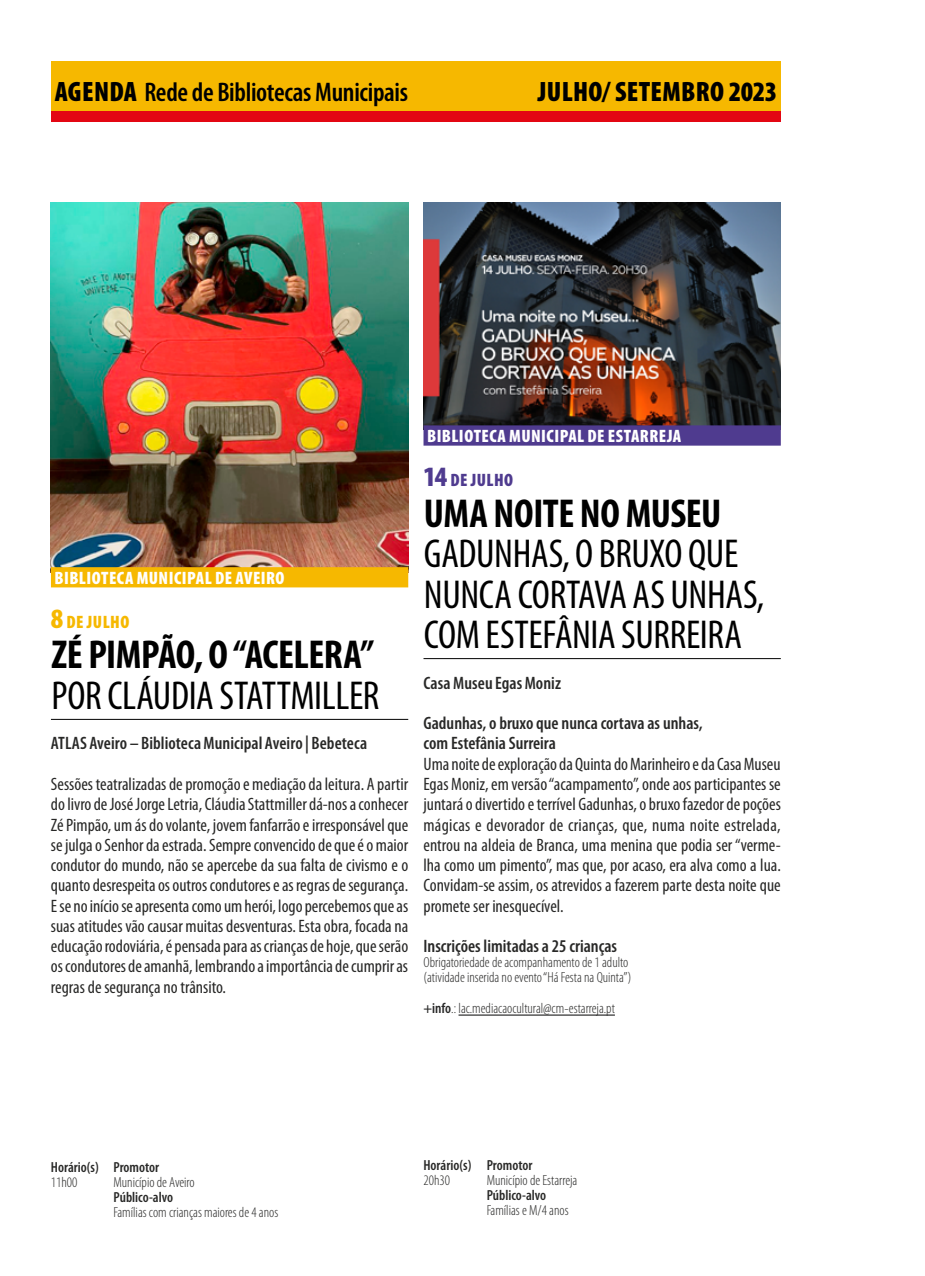
<style>
.page{position:relative;width:925px;height:1276px;background:#fff}
.page>*{position:absolute;margin:0;border:0;box-sizing:border-box;transform-origin:0 0}
.t1{font:condensed 40.5px/40.5px "Myriad Pro";letter-spacing:-.01em;color:#000}
.t2{font:700 condensed 40.5px "Myriad Pro";letter-spacing:-.01em;color:#000}
.t3{font:900 condensed 28.12px "Myriad Pro";letter-spacing:.01em;color:#000}
.t4{font:600 condensed 27px "Myriad Pro";letter-spacing:-.01em;color:#000}
.t5{font:condensed 18px/20.2px "Myriad Pro";color:#282827;text-align:justify}
.t6{font:600 condensed 18px/20.2px "Myriad Pro";color:#282827}
.t7{font:900 condensed 18px "Myriad Pro";letter-spacing:.025em;color:#fff}
.t8{font:900 condensed 18px "Myriad Pro";letter-spacing:.03em;color:#4f3b8f}
.t9{font:900 condensed 18px "Myriad Pro";letter-spacing:.03em;color:#f6b800}
.t10{font:300 condensed 14.62px/15.1px "Myriad Pro";color:#282827}
.t11{font:600 condensed 14.62px "Myriad Pro";color:#282827}
.s1{font-weight:900;font-size:28.12px}
.s2{font-size:28.12px}
.s3{font-weight:600}
</style>
<div class="page">
<div style="left:51px;top:61px;width:730px;height:50px;background:#f6b800"></div>
<div style="left:51px;top:111px;width:730px;height:11px;background:#e30613"></div>
<img style="left:424px;top:203px;width:357px;height:222px">
<div style="left:423px;top:425px;width:358px;height:20px;background:#4f3b8f"></div>
<hr style="left:423px;top:658px;width:358px;height:1px;background:#000">
<hr style="left:458px;top:1014px;width:157px;height:1px;background:#000">
<img style="left:51px;top:203px;width:357px;height:364px">
<div style="left:51px;top:567px;width:357px;height:20px;background:#f6b800"></div>
<hr style="left:51px;top:719px;width:357px;height:1px;background:#000">
<h3 class="t4" style="left:55px;top:78px;width:355px"><span class="s1">AGENDA</span> Rede de Bibliotecas Municipais</h3>
<h2 class="t3" style="left:538px;top:76px;width:241px">JULHO/ SETEMBRO 2023</h2>
<p class="t7" style="left:54px;top:567px;width:232px">BIBLIOTECA MUNICIPAL DE AVEIRO</p>
<p class="t9" style="left:51px;top:612px;width:80px"><span class="s2">8</span> DE JULHO</p>
<h1 class="t2" style="left:51px;top:632px;width:324px">ZÉ PIMPÃO, O “ACELERA”</h1>
<h1 class="t1" style="left:51px;top:676px;width:330px">POR CLÁUDIA STATTMILLER</h1>
<p class="t6" style="left:51px;top:733px;width:318px">ATLAS Aveiro – Biblioteca Municipal Aveiro | Bebeteca</p>
<p class="t5" style="left:51px;top:774px;width:359px">Sessões teatralizadas de promoção e mediação da leitura. A partir do livro de José Jorge Letria, Cláudia Stattmiller dá-nos a conhecer Zé Pimpão, um ás do volante, jovem fanfarrão e irresponsável que se julga o Senhor da estrada. Sempre convencido de que é o maior condutor do mundo, não se apercebe da sua falta de civismo e o quanto desrespeita os outros condutores e as regras de segurança.<br>E se no início se apresenta como um herói, logo percebemos que as suas atitudes vão causar muitas desventuras. Esta obra, focada na educação rodoviária, é pensada para as crianças de hoje, que serão os condutores de amanhã, lembrando a importância de cumprir as regras de segurança no trânsito.</p>
<p class="t7" style="left:427px;top:426px;width:256px">BIBLIOTECA MUNICIPAL DE ESTARREJA</p>
<p class="t8" style="left:423px;top:470px;width:91px"><span class="s2">14</span> DE JULHO</p>
<h1 class="t2" style="left:424px;top:491px;width:299px">UMA NOITE NO MUSEU</h1>
<h1 class="t1" style="left:424px;top:534px;width:342px">GADUNHAS, O BRUXO QUE<br>NUNCA CORTAVA AS UNHAS,<br>COM ESTEFÂNIA SURREIRA</h1>
<p class="t6" style="left:423px;top:673px;width:139px">Casa Museu Egas Moniz</p>
<p class="t6" style="left:423px;top:713px;width:281px">Gadunhas, o bruxo que nunca cortava as unhas, com Estefânia Surreira</p>
<p class="t5" style="left:423px;top:754px;width:359px">Uma noite de exploração da Quinta do Marinheiro e da Casa Museu Egas Moniz, em versão “acampamento”, onde aos participantes se juntará o divertido e terrível Gadunhas, o bruxo fazedor de poções mágicas e devorador de crianças, que, numa noite estrelada, entrou na aldeia de Branca, uma menina que podia ser “verme&shy;lha como um pimento”, mas que, por acaso, era alva como a lua.<br>Convidam-se assim, os atrevidos a fazerem parte desta noite que promete ser inesquecível.</p>
<p class="t6" style="left:423px;top:936px;width:195px">Inscrições limitadas a 25 crianças</p>
<p class="t10" style="left:423px;top:955px;width:209px">Obrigatoriedade de acompanhamento de 1 adulto (atividade inserida no evento “Há Festa na Quinta”)</p>
<p class="t10" style="left:423px;top:1000px;width:193px"><span class="s3">+info</span>.: lac.mediacaocultural@cm-estarreja.pt</p>
<p class="t11" style="left:51px;top:1158px;width:49px">Horário(s)</p>
<p class="t10" style="left:51px;top:1174px;width:28px">11h00</p>
<p class="t11" style="left:114px;top:1158px;width:47px">Promotor</p>
<p class="t10" style="left:114px;top:1174px;width:83px">Município de Aveiro</p>
<p class="t11" style="left:114px;top:1189px;width:61px">Público-alvo</p>
<p class="t10" style="left:114px;top:1205px;width:166px">Famílias com crianças maiores de 4 anos</p>
<p class="t11" style="left:423px;top:1156px;width:49px">Horário(s)</p>
<p class="t10" style="left:423px;top:1172px;width:28px">20h30</p>
<p class="t11" style="left:487px;top:1156px;width:47px">Promotor</p>
<p class="t10" style="left:487px;top:1172px;width:92px">Município de Estarreja</p>
<p class="t11" style="left:487px;top:1187px;width:61px">Público-alvo</p>
<p class="t10" style="left:487px;top:1203px;width:83px">Famílias e M/4 anos</p>
</div>
